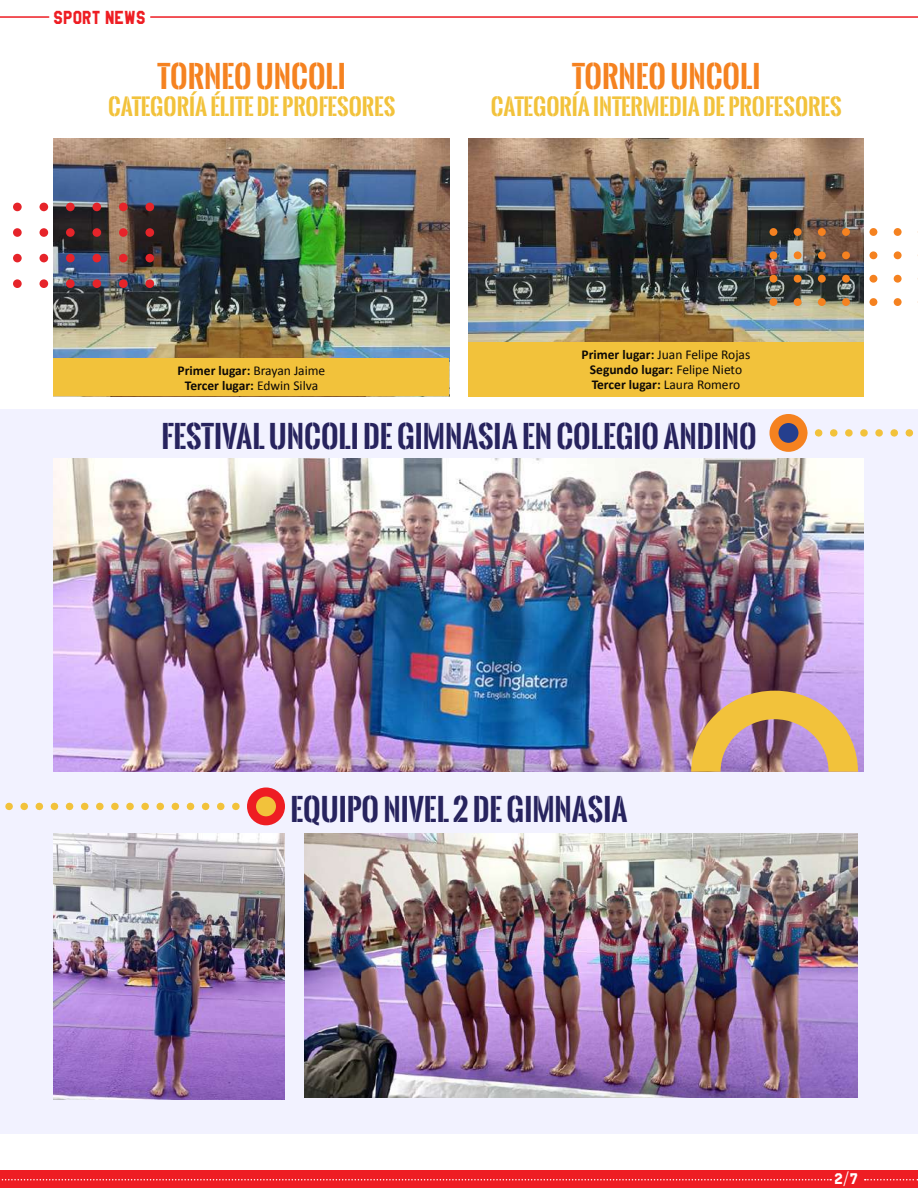
<style>
.page{position:relative;width:918px;height:1188px;background:#fff}
.page>*{position:absolute;margin:0;border:0;box-sizing:border-box;transform-origin:0 0}
.t1{font:700 30px "Oswald Stencil";color:#27235e}
.t2{font:700 30px "Oswald Stencil";color:#f58220}
.t3{font:700 22.5px "Oswald Stencil";color:#f2c23b}
.t4{font:16.5px "High School USA Sans";letter-spacing:.01em;color:#ee1d23}
.t5{font:700 13.5px/15px "Calibri";color:#0c0806;text-align:center}
.t6{font:13.5px "High School USA Sans";color:#fff}
.s1{font-weight:400}
</style>
<div class="page">
<div style="left:0;top:409px;width:918px;height:725px;background:#f2f2ff"></div>
<svg style="left:5px;top:803px;width:235px;height:7px"></svg>
<div style="left:252px;top:792px;width:29px;height:29px;background:#f2c23b;border-radius:50%"></div>
<div style="left:247px;top:788px;width:38px;height:37px;border:9px solid #ee1d23;border-radius:50%"></div>
<hr style="left:0;top:16px;width:49px;height:2px;background:#ee1d23">
<hr style="left:151px;top:16px;width:767px;height:2px;background:#ee1d23">
<svg style="left:807px;top:429px;width:107px;height:8px"></svg>
<div style="left:774px;top:418px;width:29px;height:29px;background:#253f8e;border-radius:50%"></div>
<div style="left:770px;top:414px;width:37px;height:38px;border:9px solid #f58220;border-radius:50%"></div>
<img style="left:53px;top:138px;width:396px;height:220px">
<img style="left:468px;top:138px;width:396px;height:204px">
<div style="left:53px;top:358px;width:396px;height:38px;background:#f2c23b"></div>
<div style="left:468px;top:342px;width:396px;height:54px;background:#f2c23b"></div>
<img style="left:53px;top:458px;width:811px;height:314px">
<img style="left:305px;top:834px;width:553px;height:264px">
<img style="left:53px;top:834px;width:232px;height:266px">
<div style="left:0;top:1170px;width:918px;height:18px;background:#ee1d23"></div>
<svg style="left:1px;top:1179px;width:830px;height:1px"></svg>
<svg style="left:865px;top:1179px;width:53px;height:1px"></svg>
<div style="left:894px;top:228px;width:8px;height:8px;background:#f58220;border-radius:50%"></div>
<div style="left:894px;top:251px;width:8px;height:8px;background:#f58220;border-radius:50%"></div>
<div style="left:894px;top:275px;width:8px;height:8px;background:#f58220;border-radius:50%"></div>
<div style="left:894px;top:298px;width:8px;height:8px;background:#f58220;border-radius:50%"></div>
<div style="left:869px;top:228px;width:8px;height:8px;background:#f58220;border-radius:50%"></div>
<div style="left:869px;top:251px;width:8px;height:8px;background:#f58220;border-radius:50%"></div>
<div style="left:869px;top:275px;width:8px;height:8px;background:#f58220;border-radius:50%"></div>
<div style="left:869px;top:298px;width:8px;height:8px;background:#f58220;border-radius:50%"></div>
<div style="left:842px;top:228px;width:8px;height:8px;background:#f58220;border-radius:50%"></div>
<div style="left:842px;top:251px;width:8px;height:8px;background:#f58220;border-radius:50%"></div>
<div style="left:842px;top:275px;width:8px;height:8px;background:#f58220;border-radius:50%"></div>
<div style="left:842px;top:298px;width:8px;height:8px;background:#f58220;border-radius:50%"></div>
<div style="left:818px;top:228px;width:8px;height:8px;background:#f58220;border-radius:50%"></div>
<div style="left:818px;top:251px;width:8px;height:8px;background:#f58220;border-radius:50%"></div>
<div style="left:818px;top:275px;width:8px;height:8px;background:#f58220;border-radius:50%"></div>
<div style="left:818px;top:298px;width:8px;height:8px;background:#f58220;border-radius:50%"></div>
<div style="left:794px;top:228px;width:8px;height:8px;background:#f58220;border-radius:50%"></div>
<div style="left:794px;top:251px;width:8px;height:8px;background:#f58220;border-radius:50%"></div>
<div style="left:794px;top:275px;width:8px;height:8px;background:#f58220;border-radius:50%"></div>
<div style="left:794px;top:298px;width:8px;height:8px;background:#f58220;border-radius:50%"></div>
<div style="left:770px;top:228px;width:7px;height:8px;background:#f58220;border-radius:50%"></div>
<div style="left:770px;top:251px;width:7px;height:8px;background:#f58220;border-radius:50%"></div>
<div style="left:770px;top:275px;width:7px;height:8px;background:#f58220;border-radius:50%"></div>
<div style="left:770px;top:298px;width:7px;height:8px;background:#f58220;border-radius:50%"></div>
<div style="left:145px;top:203px;width:9px;height:8px;background:#e6242a;border-radius:50%"></div>
<div style="left:145px;top:228px;width:9px;height:9px;background:#e6242a;border-radius:50%"></div>
<div style="left:145px;top:254px;width:9px;height:8px;background:#e6242a;border-radius:50%"></div>
<div style="left:145px;top:279px;width:9px;height:9px;background:#e6242a;border-radius:50%"></div>
<div style="left:119px;top:203px;width:9px;height:8px;background:#e6242a;border-radius:50%"></div>
<div style="left:119px;top:228px;width:9px;height:9px;background:#e6242a;border-radius:50%"></div>
<div style="left:119px;top:254px;width:9px;height:8px;background:#e6242a;border-radius:50%"></div>
<div style="left:119px;top:279px;width:9px;height:9px;background:#e6242a;border-radius:50%"></div>
<div style="left:92px;top:203px;width:9px;height:8px;background:#e6242a;border-radius:50%"></div>
<div style="left:92px;top:228px;width:9px;height:9px;background:#e6242a;border-radius:50%"></div>
<div style="left:92px;top:254px;width:9px;height:8px;background:#e6242a;border-radius:50%"></div>
<div style="left:92px;top:279px;width:9px;height:9px;background:#e6242a;border-radius:50%"></div>
<div style="left:66px;top:203px;width:9px;height:8px;background:#e6242a;border-radius:50%"></div>
<div style="left:66px;top:228px;width:9px;height:9px;background:#e6242a;border-radius:50%"></div>
<div style="left:66px;top:254px;width:9px;height:8px;background:#e6242a;border-radius:50%"></div>
<div style="left:66px;top:279px;width:9px;height:9px;background:#e6242a;border-radius:50%"></div>
<div style="left:40px;top:203px;width:8px;height:8px;background:#e6242a;border-radius:50%"></div>
<div style="left:40px;top:228px;width:8px;height:9px;background:#e6242a;border-radius:50%"></div>
<div style="left:40px;top:254px;width:8px;height:8px;background:#e6242a;border-radius:50%"></div>
<div style="left:40px;top:279px;width:8px;height:9px;background:#e6242a;border-radius:50%"></div>
<div style="left:13px;top:203px;width:9px;height:8px;background:#e6242a;border-radius:50%"></div>
<div style="left:13px;top:228px;width:9px;height:9px;background:#e6242a;border-radius:50%"></div>
<div style="left:13px;top:254px;width:9px;height:8px;background:#e6242a;border-radius:50%"></div>
<div style="left:13px;top:279px;width:9px;height:9px;background:#e6242a;border-radius:50%"></div>
<svg style="left:691px;top:691px;width:167px;height:81px;background:#c79c7d"></svg>
<p class="t4" style="left:53px;top:7px;width:94px">SPORT NEWS</p>
<h1 class="t2" style="left:158px;top:54px;width:190px">TORNEO UNCOLI</h1>
<h2 class="t3" style="left:108px;top:90px;width:289px">CATEGORÍA ÉLITE DE PROFESORES</h2>
<p class="t5" style="left:178px;top:363px;width:149px">Primer lugar: <span class="s1">Brayan Jaime<br></span>Tercer lugar: <span class="s1">Edwin Silva</span></p>
<h1 class="t2" style="left:572px;top:54px;width:190px">TORNEO UNCOLI</h1>
<h2 class="t3" style="left:491px;top:90px;width:352px">CATEGORÍA INTERMEDIA DE PROFESORES</h2>
<p class="t5" style="left:582px;top:347px;width:170px">Primer lugar: <span class="s1">Juan Felipe Rojas<br></span>Segundo lugar: <span class="s1">Felipe Nieto<br></span>Tercer lugar: <span class="s1">Laura Romero</span></p>
<h1 class="t1" style="left:161px;top:414px;width:597px">FESTIVAL UNCOLI DE GIMNASIA EN COLEGIO ANDINO</h1>
<h1 class="t1" style="left:291px;top:787px;width:338px">EQUIPO NIVEL 2 DE GIMNASIA</h1>
<p class="t6" style="left:834px;top:1171px;width:25px">2/7</p>
</div>
